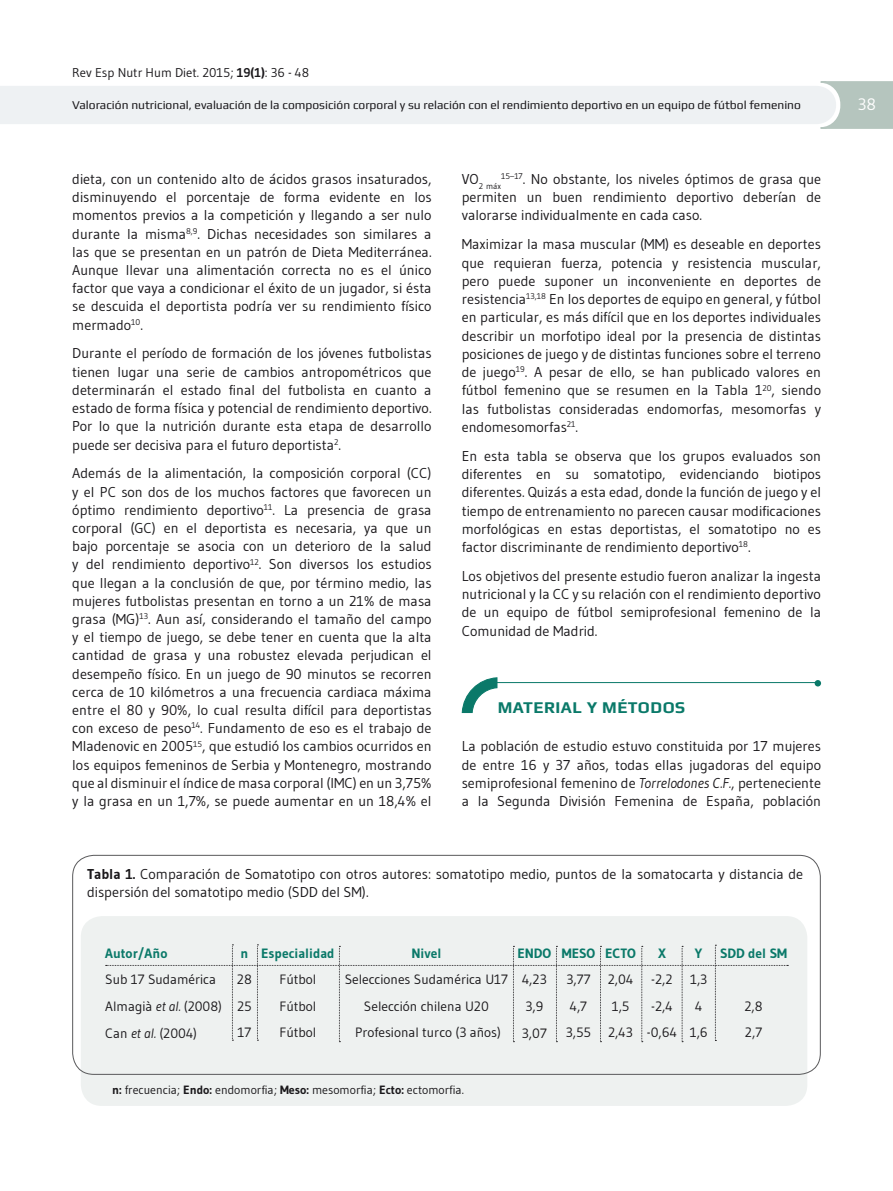
<style>
.page{position:relative;width:893px;height:1191px;background:#fff}
.page>*{position:absolute;margin:0;border:0;box-sizing:border-box;transform-origin:0 0}
.t1{font:700 16.5px "Play";letter-spacing:.03em;color:#0a7969}
.t2{font:16.5px "Gudea";color:#fff}
.t3{font:14.25px/18.1px "Gudea";color:#1a181b;text-align:justify}
.t4{font:13.5px/26.5px "Gudea";color:#1a181b}
.t5{font:700 13.5px "Gudea";color:#0a7969}
.t6{font:12.75px "Gudea";color:#1a181b}
.t7{font:12px "Play";color:#1a181b}
.t8{font:12px "Gudea";color:#1a181b}
.t9{font:8.25px "Gudea";color:#1a181b}
.s1{font-weight:700}
.s2{font-style:italic}
</style>
<div class="page">
<svg style="left:0;top:81px;width:893px;height:48px"></svg>
<hr style="left:491px;top:682px;width:324px;height:1px;background:#0a7969">
<svg style="left:815px;top:680px;width:6px;height:6px"></svg>
<svg style="left:461px;top:677px;width:37px;height:36px"></svg>
<div style="left:81px;top:916px;width:726px;height:190px;background:#eef1f0;border-radius:21px"></div>
<div style="left:72px;top:855px;width:749px;height:219px;border:1px solid #59595b;border-radius:21px"></div>
<svg style="left:106px;top:944px;width:682px;height:98px"></svg>
<p class="t6" style="left:72px;top:65px;width:238px">Rev Esp Nutr Hum Diet. 2015; <span class="s1">19(1)</span>: 36 - 48</p>
<p class="t7" style="left:72px;top:98px;width:730px">Valoración nutricional, evaluación de la composición corporal y su relación con el rendimiento deportivo en un equipo de fútbol femenino</p>
<p class="t2" style="left:858px;top:94px;width:20px">38</p>
<p class="t3" style="left:72px;top:170px;width:361px">dieta, con un contenido alto de ácidos grasos insaturados, disminuyendo el porcentaje de forma evidente en los momentos previos a la competición y llegando a ser nulo durante la misma<sup>8,9</sup>. Dichas necesidades son similares a las que se presentan en un patrón de Dieta Mediterránea.<br>Aunque llevar una alimentación correcta no es el único factor que vaya a condicionar el éxito de un jugador, si ésta se descuida el deportista podría ver su rendimiento físico mermado<sup>10</sup>.</p>
<p class="t3" style="left:72px;top:344px;width:361px">Durante el período de formación de los jóvenes futbolistas tienen lugar una serie de cambios antropométricos que determinarán el estado final del futbolista en cuanto a estado de forma física y potencial de rendimiento deportivo.<br>Por lo que la nutrición durante esta etapa de desarrollo puede ser decisiva para el futuro deportista<sup>2</sup>.</p>
<p class="t3" style="left:72px;top:464px;width:361px">Además de la alimentación, la composición corporal (CC) y el PC son dos de los muchos factores que favorecen un óptimo rendimiento deportivo<sup>11</sup>. La presencia de grasa corporal (GC) en el deportista es necesaria, ya que un bajo porcentaje se asocia con un deterioro de la salud y del rendimiento deportivo<sup>12</sup>. Son diversos los estudios que llegan a la conclusión de que, por término medio, las mujeres futbolistas presentan en torno a un 21% de masa grasa (MG)<sup>13</sup>. Aun así, considerando el tamaño del campo y el tiempo de juego, se debe tener en cuenta que la alta cantidad de grasa y una robustez elevada perjudican el desempeño físico. En un juego de 90 minutos se recorren cerca de 10 kilómetros a una frecuencia cardiaca máxima entre el 80 y 90%, lo cual resulta difícil para deportistas con exceso de peso<sup>14</sup>. Fundamento de eso es el trabajo de Mladenovic en 2005<sup>15</sup>, que estudió los cambios ocurridos en los equipos femeninos de Serbia y Montenegro, mostrando que al disminuir el índice de masa corporal (IMC) en un 3,75% y la grasa en un 1,7%, se puede aumentar en un 18,4% el</p>
<p class="t3" style="left:462px;top:170px;width:361px;text-indent:39px"><sup>15–17</sup>. No obstante, los niveles óptimos de grasa que permiten un buen rendimiento deportivo deberían de valorarse individualmente en cada caso.</p>
<p class="t3" style="left:462px;top:235px;width:361px">Maximizar la masa muscular (MM) es deseable en deportes que requieran fuerza, potencia y resistencia muscular, pero puede suponer un inconveniente en deportes de resistencia<sup>13,18</sup> En los deportes de equipo en general, y fútbol en particular, es más difícil que en los deportes individuales describir un morfotipo ideal por la presencia de distintas posiciones de juego y de distintas funciones sobre el terreno de juego<sup>19</sup>. A pesar de ello, se han publicado valores en fútbol femenino que se resumen en la Tabla 1<sup>20</sup>, siendo las futbolistas consideradas endomorfas, mesomorfas y endomesomorfas<sup>21</sup>.</p>
<p class="t3" style="left:462px;top:446px;width:361px">En esta tabla se observa que los grupos evaluados son diferentes en su somatotipo, evidenciando biotipos diferentes. Quizás a esta edad, donde la función de juego y el tiempo de entrenamiento no parecen causar modificaciones morfológicas en estas deportistas, el somatotipo no es factor discriminante de rendimiento deportivo<sup>18</sup>.</p>
<p class="t3" style="left:462px;top:566px;width:361px">Los objetivos del presente estudio fueron analizar la ingesta nutricional y la CC y su relación con el rendimiento deportivo de un equipo de fútbol semiprofesional femenino de la Comunidad de Madrid.</p>
<p class="t9" style="left:462px;top:181px;width:41px"><sup>VO</sup>2 máx</p>
<p class="t1" style="left:498px;top:697px;width:189px">MATERIAL Y MÉTODOS</p>
<p class="t3" style="left:462px;top:737px;width:361px">La población de estudio estuvo constituida por 17 mujeres de entre 16 y 37 años, todas ellas jugadoras del equipo semiprofesional femenino de <span class="s2">Torrelodones C.F.</span>, perteneciente a la Segunda División Femenina de España, población</p>
<p class="t3" style="left:87px;top:865px;width:717px;line-height:17.1px"><span class="s1">Tabla 1.</span> Comparación de Somatotipo con otros autores: somatotipo medio, puntos de la somatocarta y distancia de dispersión del somatotipo medio (SDD del SM).</p>
<p class="t5" style="left:105px;top:944px;width:64px">Autor/Año</p>
<p class="t4" style="left:105px;top:966px;width:118px">Sub 17 Sudamérica<br>Almagià <span class="s2">et al.</span> (2008)<br>Can <span class="s2">et al.</span> (2004)</p>
<p class="t5" style="left:240px;top:944px;width:9px">n</p>
<p class="t4" style="left:237px;top:966px;width:16px;text-align:justify">28<br>25<br>17</p>
<p class="t5" style="left:261px;top:944px;width:75px">Especialidad</p>
<p class="t4" style="left:279px;top:966px;width:38px;text-align:justify">Fútbol Fútbol Fútbol</p>
<p class="t5" style="left:411px;top:944px;width:32px">Nivel</p>
<p class="t4" style="left:345px;top:966px;width:165px;text-align:center">Selecciones Sudamérica U17<br>Selección chilena U20<br>Profesional turco (3 años)</p>
<p class="t5" style="left:517px;top:944px;width:35px">ENDO</p>
<p class="t4" style="left:522px;top:966px;width:27px">4,23<br>3,9<br>3,07</p>
<p class="t5" style="left:562px;top:944px;width:35px">MESO</p>
<p class="t4" style="left:566px;top:966px;width:27px">3,77<br>4,7<br>3,55</p>
<p class="t5" style="left:605px;top:944px;width:32px">ECTO</p>
<p class="t4" style="left:608px;top:966px;width:27px">2,04<br>1,5<br>2,43</p>
<p class="t5" style="left:658px;top:944px;width:9px">X</p>
<p class="t4" style="left:647px;top:966px;width:32px;text-align:center">-2,2 -2,4 -0,64</p>
<p class="t5" style="left:695px;top:944px;width:9px">Y</p>
<p class="t4" style="left:690px;top:966px;width:20px;text-align:center">1,3<br>4<br>1,6</p>
<p class="t5" style="left:720px;top:944px;width:69px">SDD del SM</p>
<p class="t4" style="left:744px;top:992px;width:20px">2,8<br>2,7</p>
<p class="t8" style="left:112px;top:1082px;width:353px"><span class="s1">n:</span> frecuencia; <span class="s1">Endo:</span> endomorfia; <span class="s1">Meso:</span> mesomorfia; <span class="s1">Ecto:</span> ectomorfia.</p>
</div>
